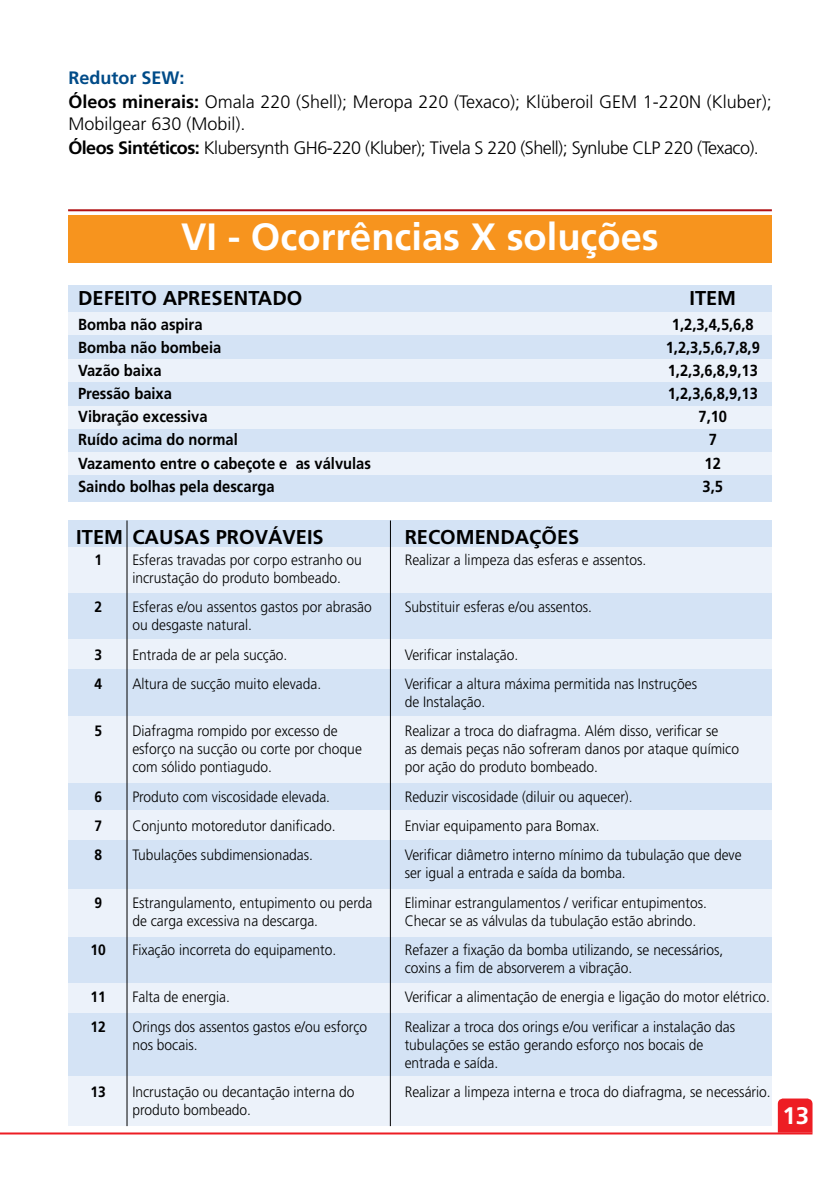
<style>
.page{position:relative;width:840px;height:1191px;background:#fff}
.page>*{position:absolute;margin:0;border:0;box-sizing:border-box;transform-origin:0 0}
.t1{font:700 38px "Frutiger";color:#fff}
.t2{font:700 24px "Frutiger";color:#fff}
.t3{font:700 20px "Frutiger";color:#000}
.t4{font:300 18px/24.4px "Frutiger";letter-spacing:-.03em;color:#000}
.t5{font:300 18px/24.4px "Frutiger";color:#000}
.t6{font:700 16px "Frutiger";color:#000;scale:.92 1}
.t7{font:300 15px/18px "Frutiger";color:#000;scale:.92 1}
.t8{font:700 15px "Frutiger";color:#000;scale:.92 1}
.s1{font-weight:700;color:#004b88}
.s2{font-weight:700}
</style>
<div class="page">
<svg style="left:777px;top:1098px;width:35px;height:34px"></svg>
<hr style="left:0;top:1132px;width:812px;height:2px;background:#ed1d24">
<div style="left:68px;top:215px;width:703px;height:47px;background:#f7941e"></div>
<hr style="left:68px;top:209px;width:703px;height:2px;background:#b11116">
<div style="left:68px;top:520px;width:703px;height:602px;background:#d4e3f5"></div>
<div style="left:68px;top:547px;width:703px;height:46px;background:#ecf2fa"></div>
<div style="left:68px;top:639px;width:703px;height:30px;background:#ecf2fa"></div>
<div style="left:68px;top:716px;width:703px;height:66px;background:#ecf2fa"></div>
<div style="left:68px;top:809px;width:703px;height:30px;background:#ecf2fa"></div>
<div style="left:68px;top:889px;width:703px;height:48px;background:#ecf2fa"></div>
<div style="left:68px;top:982px;width:703px;height:30px;background:#ecf2fa"></div>
<div style="left:68px;top:1076px;width:703px;height:50px;background:#ecf2fa"></div>
<hr style="left:390px;top:520px;width:1px;height:606px;background:#000">
<hr style="left:127px;top:520px;width:1px;height:606px;background:#000">
<div style="left:68px;top:285px;width:703px;height:217px;background:#d4e3f5"></div>
<div style="left:68px;top:312px;width:703px;height:22px;background:#ecf2fa"></div>
<div style="left:68px;top:359px;width:703px;height:23px;background:#ecf2fa"></div>
<div style="left:68px;top:406px;width:703px;height:22px;background:#ecf2fa"></div>
<div style="left:68px;top:452px;width:703px;height:23px;background:#ecf2fa"></div>
<p class="t5" style="left:68px;top:66px;width:704px"><span class="s1">Redutor SEW:<br></span><span class="s2">Óleos minerais:</span> Omala 220 (Shell); Meropa 220 (Texaco); Klüberoil GEM 1-220N (Kluber);</p>
<p class="t4" style="left:68px;top:112px;width:691px">Mobilgear 630 (Mobil).<br><span class="s2">Óleos Sintéticos:</span> Klubersynth GH6-220 (Kluber); Tivela S 220 (Shell); Synlube CLP 220 (Texaco).</p>
<h1 class="t1" style="left:181px;top:214px;width:479px">VI - Ocorrências X soluções</h1>
<h3 class="t3" style="left:78px;top:286px;width:226px">DEFEITO APRESENTADO</h3>
<h3 class="t3" style="left:689px;top:286px;width:48px">ITEM</h3>
<p class="t6" style="left:78px;top:314px;width:137px">Bomba não aspira</p>
<p class="t6" style="left:671px;top:314px;width:90px">1,2,3,4,5,6,8</p>
<p class="t6" style="left:78px;top:338px;width:157px">Bomba não bombeia</p>
<p class="t6" style="left:665px;top:338px;width:104px">1,2,3,5,6,7,8,9</p>
<p class="t6" style="left:78px;top:361px;width:92px">Vazão baixa</p>
<p class="t6" style="left:667px;top:361px;width:99px">1,2,3,6,8,9,13</p>
<p class="t6" style="left:78px;top:384px;width:103px">Pressão baixa</p>
<p class="t6" style="left:667px;top:384px;width:99px">1,2,3,6,8,9,13</p>
<p class="t6" style="left:78px;top:407px;width:142px">Vibração excessiva</p>
<p class="t6" style="left:698px;top:407px;width:33px">7,10</p>
<p class="t6" style="left:78px;top:430px;width:175px">Ruído acima do normal</p>
<p class="t6" style="left:708px;top:430px;width:10px">7</p>
<p class="t6" style="left:78px;top:453px;width:320px">Vazamento entre o cabeçote e as válvulas</p>
<p class="t6" style="left:704px;top:453px;width:19px">12</p>
<p class="t6" style="left:78px;top:477px;width:215px">Saindo bolhas pela descarga</p>
<p class="t6" style="left:702px;top:477px;width:24px">3,5</p>
<h3 class="t3" style="left:76px;top:525px;width:249px">ITEM CAUSAS PROVÁVEIS</h3>
<h3 class="t3" style="left:404px;top:525px;width:176px">RECOMENDAÇÕES</h3>
<p class="t8" style="left:94px;top:551px;width:10px">1</p>
<p class="t7" style="left:132px;top:551px;width:251px">Esferas travadas por corpo estranho ou</p>
<p class="t7" style="left:404px;top:551px;width:264px">Realizar a limpeza das esferas e assentos.</p>
<p class="t7" style="left:132px;top:569px;width:228px">incrustação do produto bombeado.</p>
<p class="t8" style="left:94px;top:598px;width:10px">2</p>
<p class="t7" style="left:132px;top:598px;width:262px">Esferas e/ou assentos gastos por abrasão</p>
<p class="t7" style="left:404px;top:598px;width:205px">Substituir esferas e/ou assentos.</p>
<p class="t7" style="left:132px;top:616px;width:132px">ou desgaste natural.</p>
<p class="t8" style="left:94px;top:645px;width:10px">3</p>
<p class="t7" style="left:132px;top:645px;width:170px">Entrada de ar pela sucção.</p>
<p class="t7" style="left:404px;top:645px;width:125px">Verificar instalação.</p>
<p class="t8" style="left:94px;top:675px;width:10px">4</p>
<p class="t7" style="left:132px;top:675px;width:207px">Altura de sucção muito elevada.</p>
<p class="t7" style="left:404px;top:675px;width:319px">Verificar a altura máxima permitida nas Instruções de Instalação.</p>
<p class="t8" style="left:94px;top:722px;width:10px">5</p>
<p class="t7" style="left:132px;top:722px;width:225px">Diafragma rompido por excesso de</p>
<p class="t7" style="left:404px;top:722px;width:342px">Realizar a troca do diafragma. Além disso, verificar se</p>
<p class="t7" style="left:132px;top:740px;width:251px">esforço na sucção ou corte por choque</p>
<p class="t7" style="left:404px;top:740px;width:365px">as demais peças não sofreram danos por ataque químico</p>
<p class="t7" style="left:132px;top:758px;width:153px">com sólido pontiagudo.</p>
<p class="t7" style="left:404px;top:758px;width:211px">por ação do produto bombeado.</p>
<p class="t8" style="left:94px;top:787px;width:10px">6</p>
<p class="t7" style="left:132px;top:787px;width:216px">Produto com viscosidade elevada.</p>
<p class="t7" style="left:404px;top:787px;width:249px">Reduzir viscosidade (diluir ou aquecer).</p>
<p class="t8" style="left:94px;top:817px;width:10px">7</p>
<p class="t7" style="left:132px;top:817px;width:222px">Conjunto motoredutor danificado.</p>
<p class="t7" style="left:404px;top:817px;width:213px">Enviar equipamento para Bomax.</p>
<p class="t8" style="left:94px;top:846px;width:10px">8</p>
<p class="t7" style="left:132px;top:846px;width:198px">Tubulações subdimensionadas.</p>
<p class="t7" style="left:404px;top:846px;width:367px">Verificar diâmetro interno mínimo da tubulação que deve ser igual a entrada e saída da bomba.</p>
<p class="t8" style="left:94px;top:893px;width:10px">9</p>
<p class="t7" style="left:132px;top:893px;width:262px">Estrangulamento, entupimento ou perda</p>
<p class="t7" style="left:404px;top:893px;width:330px">Eliminar estrangulamentos / verificar entupimentos.</p>
<p class="t7" style="left:132px;top:911px;width:203px">de carga excessiva na descarga.</p>
<p class="t7" style="left:404px;top:911px;width:318px">Checar se as válvulas da tubulação estão abrindo.</p>
<p class="t8" style="left:91px;top:941px;width:18px">10</p>
<p class="t7" style="left:132px;top:941px;width:223px">Fixação incorreta do equipamento.</p>
<p class="t7" style="left:404px;top:941px;width:347px">Refazer a fixação da bomba utilizando, se necessários, coxins a fim de absorverem a vibração.</p>
<p class="t8" style="left:91px;top:988px;width:18px">11</p>
<p class="t7" style="left:132px;top:988px;width:107px">Falta de energia.</p>
<p class="t7" style="left:404px;top:988px;width:398px">Verificar a alimentação de energia e ligação do motor elétrico.</p>
<p class="t8" style="left:91px;top:1017px;width:18px">12</p>
<p class="t7" style="left:132px;top:1017px;width:257px">Orings dos assentos gastos e/ou esforço</p>
<p class="t7" style="left:404px;top:1017px;width:360px">Realizar a troca dos orings e/ou verificar a instalação das</p>
<p class="t7" style="left:132px;top:1035px;width:72px">nos bocais.</p>
<p class="t7" style="left:404px;top:1035px;width:326px">tubulações se estão gerando esforço nos bocais de entrada e saída.</p>
<p class="t8" style="left:91px;top:1083px;width:18px">13</p>
<p class="t7" style="left:132px;top:1083px;width:243px">Incrustação ou decantação interna do</p>
<p class="t7" style="left:404px;top:1083px;width:399px">Realizar a limpeza interna e troca do diafragma, se necessário.</p>
<p class="t7" style="left:132px;top:1101px;width:130px">produto bombeado.</p>
<h2 class="t2" style="left:781px;top:1101px;width:28px">13</h2>
</div>
